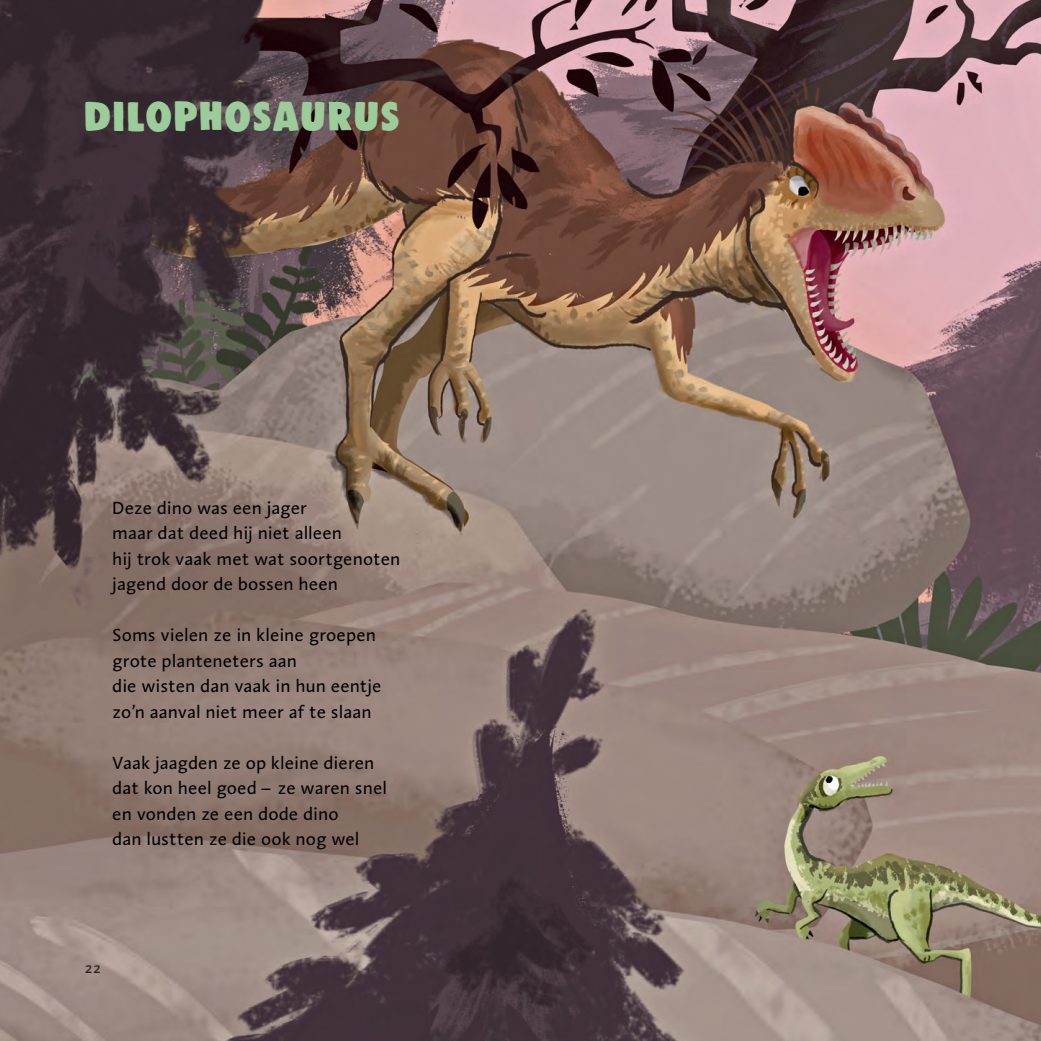
<style>
.page{position:relative;width:1041px;height:1041px;background:#fff}
.page>*{position:absolute;margin:0;border:0;box-sizing:border-box;transform-origin:0 0}
.t1{font:42px "DK Woolwich";letter-spacing:.035em;color:#9ccc99;scale:1.14 1}
.t2{font:18px/25.5px "Aroma LT";color:#000}
.t3{font:15px "Aroma LT";color:#231f20}
</style>
<div class="page">
<img style="left:0;top:0;width:1041px;height:1041px">
<h1 class="t1" style="left:85px;top:93px;width:278px">DILOPHOSAURUS</h1>
<p class="t2" style="left:112px;top:495px;width:290px">Deze dino was een jager<br>maar dat deed hij niet alleen<br>hij trok vaak met wat soortgenoten jagend door de bossen heen</p>
<p class="t2" style="left:112px;top:622px;width:271px">Soms vielen ze in kleine groepen grote planteneters aan<br>die wisten dan vaak in hun eentje zo’n aanval niet meer af te slaan</p>
<p class="t2" style="left:112px;top:750px;width:276px">Vaak jaagden ze op kleine dieren dat kon heel goed – ze waren snel en vonden ze een dode dino<br>dan lustten ze die ook nog wel</p>
<p class="t3" style="left:85px;top:958px;width:18px">22</p>
</div>
